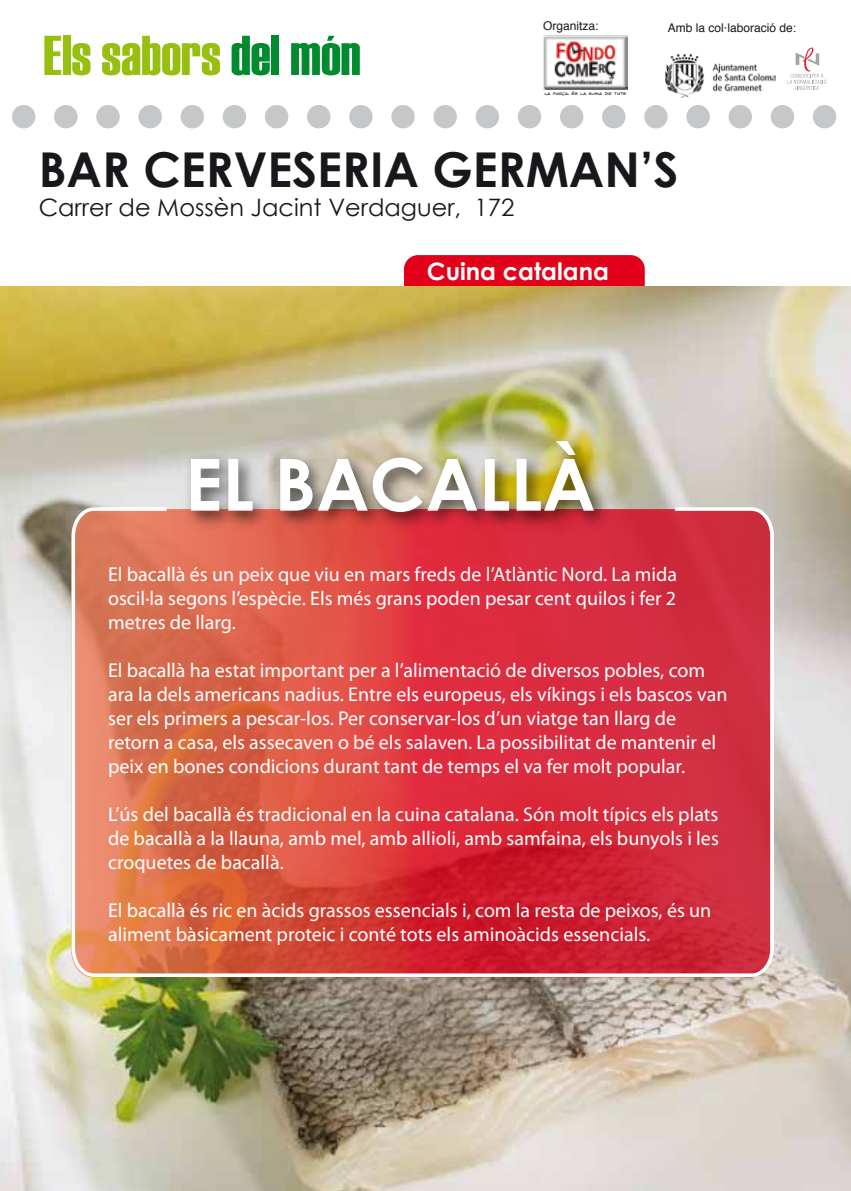
<style>
.page{position:relative;width:851px;height:1191px;background:#fff}
.page>*{position:absolute;margin:0;border:0;box-sizing:border-box;transform-origin:0 0}
.t1{font:700 72px "Century Gothic";color:#fff}
.t2{font:56px "Haettenschweiler";color:#97bf0d}
.t3{font:700 48px "Century Gothic";color:#1a171c}
.t4{font:24px "Century Gothic";color:#1a171c}
.t5{font:700 24px "Century Gothic";color:#fff}
.t6{font:20px/24px "Myriad Pro";color:#fff;text-align:justify}
.t7{font:12px "Helvetica";color:#1a171c}
.t8{font:4.2px "Comic Strip MN";color:#1a171c}
.s1{color:#008b2e}
</style>
<div class="page">
<div style="left:404px;top:255px;width:240px;height:111px;background:#e2001a;border-radius:14px"></div>
<img style="left:0;top:286px;width:850px;height:905px">
<div style="left:12px;top:105px;width:23px;height:23px;background:#c6c7c8;border-radius:50%"></div>
<div style="left:54px;top:105px;width:24px;height:23px;background:#c6c7c8;border-radius:50%"></div>
<div style="left:96px;top:105px;width:24px;height:23px;background:#c6c7c8;border-radius:50%"></div>
<div style="left:138px;top:105px;width:24px;height:23px;background:#c6c7c8;border-radius:50%"></div>
<div style="left:180px;top:105px;width:24px;height:23px;background:#c6c7c8;border-radius:50%"></div>
<div style="left:223px;top:105px;width:23px;height:23px;background:#c6c7c8;border-radius:50%"></div>
<div style="left:265px;top:105px;width:23px;height:23px;background:#c6c7c8;border-radius:50%"></div>
<div style="left:307px;top:105px;width:23px;height:23px;background:#c6c7c8;border-radius:50%"></div>
<div style="left:349px;top:105px;width:23px;height:23px;background:#c6c7c8;border-radius:50%"></div>
<div style="left:391px;top:105px;width:23px;height:23px;background:#c6c7c8;border-radius:50%"></div>
<div style="left:433px;top:105px;width:24px;height:23px;background:#c6c7c8;border-radius:50%"></div>
<div style="left:475px;top:105px;width:24px;height:23px;background:#c6c7c8;border-radius:50%"></div>
<div style="left:517px;top:105px;width:24px;height:23px;background:#c6c7c8;border-radius:50%"></div>
<div style="left:560px;top:105px;width:23px;height:23px;background:#c6c7c8;border-radius:50%"></div>
<div style="left:602px;top:105px;width:23px;height:23px;background:#c6c7c8;border-radius:50%"></div>
<div style="left:644px;top:105px;width:23px;height:23px;background:#c6c7c8;border-radius:50%"></div>
<div style="left:686px;top:105px;width:23px;height:23px;background:#c6c7c8;border-radius:50%"></div>
<div style="left:728px;top:105px;width:23px;height:23px;background:#c6c7c8;border-radius:50%"></div>
<div style="left:770px;top:105px;width:24px;height:23px;background:#c6c7c8;border-radius:50%"></div>
<div style="left:812px;top:105px;width:24px;height:23px;background:#c6c7c8;border-radius:50%"></div>
<svg style="left:71px;top:507px;width:702px;height:470px;background:#d84745"></svg>
<img style="left:173px;top:429px;width:446px;height:121px">
<img style="left:543px;top:35px;width:85px;height:55px">
<img style="left:665px;top:54px;width:110px;height:43px">
<svg style="left:787px;top:47px;width:39px;height:43px"></svg>
<h2 class="t2" style="left:43px;top:23px;width:318px">Els sabors <span class="s1">del món</span></h2>
<p class="t7" style="left:543px;top:16px;width:57px">Organitza:</p>
<p class="t7" style="left:667px;top:18px;width:130px">Amb la col·laboració de:</p>
<p class="t8" style="left:544px;top:91px;width:83px">LA FORÇA, ÉS LA SUMA DE TOTS</p>
<h3 class="t3" style="left:39px;top:140px;width:641px">BAR CERVESERIA GERMAN’S</h3>
<p class="t4" style="left:39px;top:191px;width:477px">Carrer de Mossèn Jacint Verdaguer, 172</p>
<p class="t5" style="left:427px;top:256px;width:183px">Cuina catalana</p>
<h1 class="t1" style="left:185px;top:439px;width:412px">EL BACALLÀ</h1>
<p class="t6" style="left:108px;top:562px;width:570px">El bacallà és un peix que viu en mars freds de l’Atlàntic Nord. La mida oscil·la segons l’espècie. Els més grans poden pesar cent quilos i fer 2 metres de llarg.</p>
<p class="t6" style="left:108px;top:658px;width:620px;text-align:left">El bacallà ha estat important per a l’alimentació de diversos pobles, com ara la dels americans nadius. Entre els europeus, els víkings i els bascos van ser els primers a pescar-los. Per conservar-los d’un viatge tan llarg de retorn a casa, els assecaven o bé els salaven. La possibilitat de mantenir el peix en bones condicions durant tant de temps el va fer molt popular.</p>
<p class="t6" style="left:108px;top:802px;width:612px">L’ús del bacallà és tradicional en la cuina catalana. Són molt típics els plats de bacallà a la llauna, amb mel, amb allioli, amb samfaina, els bunyols i les croquetes de bacallà.</p>
<p class="t6" style="left:108px;top:898px;width:604px">El bacallà és ric en àcids grassos essencials i, com la resta de peixos, és un aliment bàsicament proteic i conté tots els aminoàcids essencials.</p>
</div>
